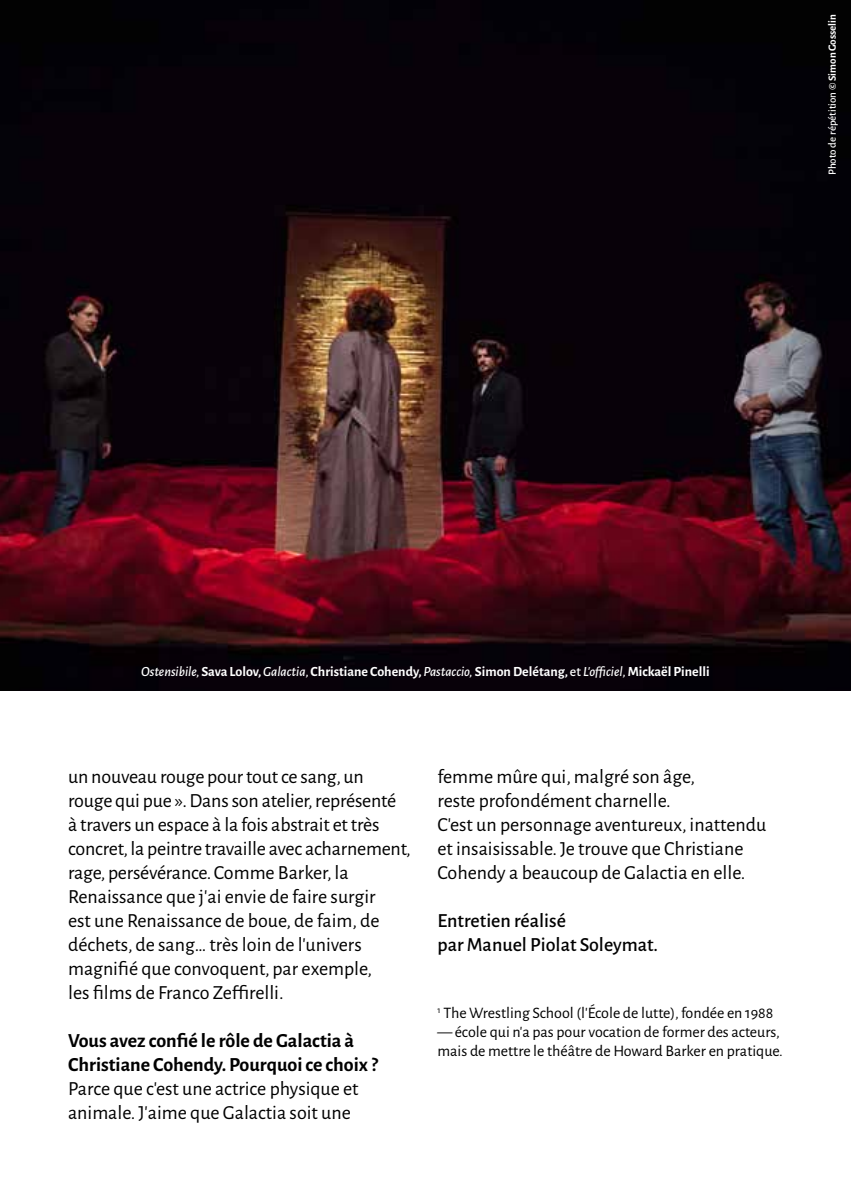
<style>
.page{position:relative;width:851px;height:1191px;background:#fff}
.page>*{position:absolute;margin:0;border:0;box-sizing:border-box;transform-origin:0 0}
.t1{font:20px/24px "Alegreya Sans";color:#000}
.t2{font:700 20px/24px "Alegreya Sans";color:#000}
.t3{font:500 20px/24px "Alegreya Sans";color:#000}
.t4{font:16px/19.2px "Alegreya Sans";color:#000}
.t5{font:700 14px "Alegreya Sans";color:#fff}
.t6{font:500 11px "Alegreya Sans";color:#fff}
.s1{font-weight:700}
.s2{font-weight:500;font-style:italic}
.s3{font-weight:500}
</style>
<div class="page">
<img style="left:0;top:0;width:850px;height:690px">
<p class="t6" style="left:824px;top:175px;width:163px;rotate:-90deg">Photo de répétition <span class="s1">© Simon Gosselin</span></p>
<p class="t5" style="left:141px;top:661px;width:569px"><span class="s2">Ostensibile,</span> Sava Lolov, <span class="s2">Galactia,</span> Christiane Cohendy, <span class="s2">Pastaccio,</span> Simon Delétang, <span class="s3">et</span> <span class="s2">L'officiel,</span> Mickaël Pinelli</p>
<p class="t1" style="left:68px;top:763px;width:344px">un nouveau rouge pour tout ce sang, un rouge qui pue ». Dans son atelier, représenté<br>à travers un espace à la fois abstrait et très concret, la peintre travaille avec acharnement, rage, persévérance. Comme Barker, la Renaissance que j’ai envie de faire surgir<br>est une Renaissance de boue, de faim, de déchets, de sang… très loin de l’univers magnifié que convoquent, par exemple,<br>les films de Franco Zeffirelli.</p>
<p class="t2" style="left:68px;top:1027px;width:311px">Vous avez confié le rôle de Galactia à<br>Christiane Cohendy. Pourquoi ce choix ?</p>
<p class="t1" style="left:68px;top:1075px;width:292px">Parce que c’est une actrice physique et animale. J’aime que Galactia soit une</p>
<p class="t1" style="left:437px;top:763px;width:330px">femme mûre qui, malgré son âge,<br>reste profondément charnelle.<br>C’est un personnage aventureux, inattendu et insaisissable. Je trouve que Christiane Cohendy a beaucoup de Galactia en elle.</p>
<p class="t3" style="left:437px;top:907px;width:222px">Entretien réalisé<br>par Manuel Piolat Soleymat.</p>
<p class="t4" style="left:437px;top:1002px;width:337px"><sup>1</sup> The Wrestling School (l’École de lutte), fondée en 1988</p>
<p class="t4" style="left:437px;top:1021px;width:347px">— école qui n’a pas pour vocation de former des acteurs, mais de mettre le théâtre de Howard Barker en pratique.</p>
</div>
